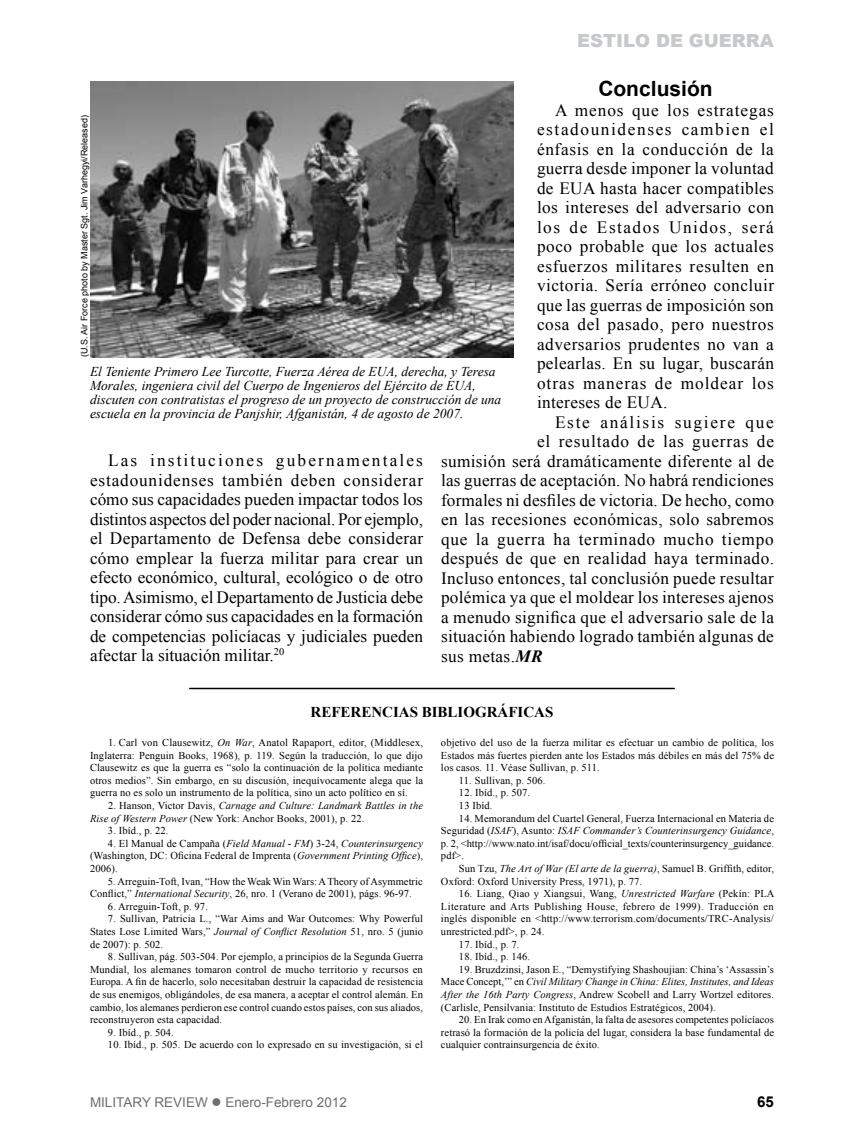
<style>
.page{position:relative;width:864px;height:1134px;background:#fff}
.page>*{position:absolute;margin:0;border:0;box-sizing:border-box;transform-origin:0 0}
.t1{font:700 21px "Arial";color:#000}
.t2{font:900 18px "Arial";color:#c6c8ca}
.t3{font:17.25px/19.5px "Times New Roman";letter-spacing:.02em;color:#000;text-align:justify}
.t4{font:17.25px "Times New Roman";letter-spacing:.05em;color:#000}
.t5{font:17.25px "Times New Roman";letter-spacing:.055em;color:#000}
.t6{font:17.25px "Times New Roman";letter-spacing:.1em;color:#000}
.t7{font:700 15px "Times New Roman";color:#000}
.t8{font:700 15px "Arial";color:#000}
.t9{font:italic 13.5px/14.2px "Times New Roman";color:#000}
.t10{font:13.5px "Arial";color:#6d6e71}
.t11{font:10.5px/12.6px "Times New Roman";letter-spacing:.01em;color:#000;text-align:justify}
.t12{font:italic 10.5px/12.6px "Times New Roman";letter-spacing:.01em;color:#000}
.t13{font:9px "Arial";color:#000}
.s1{font-weight:700;font-style:italic}
.s2{font-style:italic}
.s3{font-style:normal}
</style>
<div class="page">
<hr style="left:190px;top:688px;width:484px;height:1px;background:#000">
<img style="left:90px;top:81px;width:423px;height:276px">
<h2 class="t2" style="left:577px;top:27px;width:198px">ESTILO DE GUERRA</h2>
<h1 class="t1" style="left:598px;top:75px;width:116px">Conclusión</h1>
<p class="t3" style="left:537px;top:100px;width:239px;text-indent:18px">A menos que los estrategas estadounidenses cambien el énfasis en la conducción de la guerra desde imponer la voluntad de EUA hasta hacer compatibles los intereses del adversario con los de Estados Unidos, será poco probable que los actuales esfuerzos militares resulten en victoria. Sería erróneo concluir que las guerras de imposición son cosa del pasado, pero nuestros adversarios prudentes no van a pelearlas. En su lugar, buscarán otras maneras de moldear los intereses de EUA.</p>
<h3 class="t6" style="left:555px;top:410px;width:220px">Este análisis sugiere que</h3>
<h3 class="t5" style="left:537px;top:430px;width:239px">el resultado de las guerras de</h3>
<h3 class="t3" style="left:441px;top:451px;width:335px">sumisión será dramáticamente diferente al de</h3>
<h3 class="t3" style="left:441px;top:470px;width:334px">las guerras de aceptación. No habrá rendiciones</h3>
<h3 class="t3" style="left:441px;top:490px;width:334px">formales ni desfiles de victoria. De hecho, como</h3>
<h3 class="t3" style="left:441px;top:509px;width:335px">en las recesiones económicas, solo sabremos</h3>
<h3 class="t4" style="left:441px;top:527px;width:334px">que la guerra ha terminado mucho tiempo</h3>
<h3 class="t3" style="left:441px;top:548px;width:335px">después de que en realidad haya terminado.</h3>
<h3 class="t3" style="left:441px;top:568px;width:335px">Incluso entonces, tal conclusión puede resultar</h3>
<h3 class="t3" style="left:441px;top:587px;width:334px">polémica ya que el moldear los intereses ajenos</h3>
<h3 class="t3" style="left:441px;top:607px;width:335px">a menudo significa que el adversario sale de la</h3>
<h3 class="t3" style="left:441px;top:626px;width:334px">situación habiendo logrado también algunas de</h3>
<h3 class="t3" style="left:441px;top:646px;width:103px">sus metas.<span class="s1">MR</span></h3>
<p class="t13" style="left:78px;top:357px;width:243px;rotate:-90deg">(U.S. Air Force photo by Master Sgt. Jim Varhegyi/Released)</p>
<p class="t9" style="left:90px;top:364px;width:413px">El Teniente Primero Lee Turcotte, Fuerza Aérea de EUA, derecha, y Teresa Morales, ingeniera civil del Cuerpo de Ingenieros del Ejército de EUA, discuten con contratistas el progreso de un proyecto de construcción de una escuela en la provincia de Panjshir, Afganistán, 4 de agosto de 2007.</p>
<p class="t3" style="left:90px;top:451px;width:335px;text-indent:18px">Las instituciones gubernamentales estadounidenses también deben considerar cómo sus capacidades pueden impactar todos los distintos aspectos del poder nacional. Por ejemplo, el Departamento de Defensa debe considerar cómo emplear la fuerza militar para crear un efecto económico, cultural, ecológico o de otro tipo. Asimismo, el Departamento de Justicia debe considerar cómo sus capacidades en la formación de competencias policíacas y judiciales pueden afectar la situación militar.<sup>20</sup></p>
<h3 class="t7" style="left:311px;top:702px;width:41px">REFERE</h3>
<h3 class="t7" style="left:371px;top:702px;width:184px">NCIAS BIBLIOGRÁFICAS</h3>
<p class="t11" style="left:90px;top:736px;width:335px;text-indent:18px">1. Carl von Clausewitz, <span class="s2">On War</span>, Anatol Rapaport, editor, (Middlesex, Inglaterra: Penguin Books, 1968), p. 119. Según la traducción, lo que dijo Clausewitz es que la guerra es “solo la continuación de la política mediante otros medios”. Sin embargo, en su discusión, inequívocamente alega que la guerra no es solo un instrumento de la política, sino un acto político en sí.</p>
<p class="t12" style="left:90px;top:799px;width:335px;text-indent:18px"><span class="s3">2. Hanson, Victor Davis,</span> Carnage and Culture: Landmark Battles in the<br>Rise of Western Power <span class="s3">(New York: Anchor Books, 2001), p. 22.</span></p>
<p class="t11" style="left:108px;top:824px;width:62px">3. Ibíd., p. 22.</p>
<p class="t11" style="left:90px;top:837px;width:335px;text-indent:18px">4. El Manual de Campaña (<span class="s2">Field Manual - FM</span>) 3-24, <span class="s2">Counterinsurgency </span>(Washington, DC: Oficina Federal de Imprenta (<span class="s2">Government Printing Office</span>), 2006).</p>
<p class="t11" style="left:90px;top:875px;width:334px;text-indent:18px">5. Arreguin-Toft, Ivan, “How the Weak Win Wars: A Theory of Asymmetric<br>Conflict,” <span class="s2">International Security</span>, 26, nro. 1 (Verano de 2001), págs. 96-97.</p>
<p class="t11" style="left:108px;top:900px;width:101px">6. Arreguin-Toft, p. 97.</p>
<p class="t11" style="left:90px;top:912px;width:335px;text-indent:18px">7. Sullivan, Patricia L., “War Aims and War Outcomes: Why Powerful States Lose Limited Wars,” <span class="s2">Journal of Conflict Resolution</span> 51, nro. 5 (junio de 2007): p. 502.</p>
<p class="t11" style="left:90px;top:950px;width:335px;text-indent:18px">8. Sullivan, pág. 503-504. Por ejemplo, a principios de la Segunda Guerra Mundial, los alemanes tomaron control de mucho territorio y recursos en Europa. A fin de hacerlo, solo necesitaban destruir la capacidad de resistencia de sus enemigos, obligándoles, de esa manera, a aceptar el control alemán. En cambio, los alemanes perdieron ese control cuando estos países, con sus aliados, reconstruyeron esta capacidad.</p>
<p class="t11" style="left:108px;top:1026px;width:67px">9. Ibíd., p. 504.</p>
<p class="t11" style="left:108px;top:1038px;width:316px">10. Ibíd., p. 505. De acuerdo con lo expresado en su investigación, si el</p>
<p class="t11" style="left:441px;top:736px;width:335px">objetivo del uso de la fuerza militar es efectuar un cambio de política, los Estados más fuertes pierden ante los Estados más débiles en más del 75% de los casos. 11. Véase Sullivan, p. 511.</p>
<p class="t11" style="left:459px;top:774px;width:88px">11. Sullivan, p. 506.</p>
<p class="t11" style="left:459px;top:786px;width:73px">12. Ibíd., p. 507.<br>13 Ibíd.</p>
<p class="t11" style="left:441px;top:812px;width:335px;text-indent:18px">14. Memorandum del Cuartel General, Fuerza Internacional en Materia de Seguridad (<span class="s2">ISAF</span>), Asunto: <span class="s2">ISAF Commander’s Counterinsurgency Guidance</span>, p. 2, &lt;http://www.nato.int/isaf/docu/official_texts/counterinsurgency_guidance. pdf&gt;.</p>
<p class="t11" style="left:441px;top:862px;width:335px;text-indent:18px">Sun Tzu, <span class="s2">The Art of War (El arte de la guerra)</span>, Samuel B. Griffith, editor,<br>Oxford: Oxford University Press, 1971), p. 77.</p>
<p class="t11" style="left:441px;top:887px;width:335px;text-indent:18px">16. Liang, Qiao y Xiangsui, Wang, <span class="s2">Unrestricted Warfare</span> (Pekín: PLA Literature and Arts Publishing House, febrero de 1999). Traducción en inglés disponible en &lt;http://www.terrorism.com/documents/TRC-Analysis/ unrestricted.pdf&gt;, p. 24.</p>
<p class="t11" style="left:459px;top:938px;width:62px">17. Ibíd., p. 7.</p>
<p class="t11" style="left:459px;top:950px;width:73px">18. Ibíd., p. 146.</p>
<p class="t11" style="left:441px;top:963px;width:335px;text-indent:18px">19. Bruzdzinsi, Jason E., “Demystifying Shashoujian: China’s ‘Assassin’s Mace Concept,’” en <span class="s2">Civil Military Change in China: Elites, Institutes, and Ideas After the 16th Party Congress</span>, Andrew Scobell and Larry Wortzel editores. (Carlisle, Pensilvania: Instituto de Estudios Estratégicos, 2004).</p>
<p class="t11" style="left:441px;top:1013px;width:335px;text-indent:18px">20. En Irak como en Afganistán, la falta de asesores competentes policíacos retrasó la formación de la policía del lugar, considera la base fundamental de cualquier contrainsurgencia de éxito.</p>
<p class="t10" style="left:90px;top:1093px;width:258px">MILITARY REVIEW ● Enero-Febrero 2012</p>
<h3 class="t8" style="left:757px;top:1092px;width:18px">65</h3>
</div>
